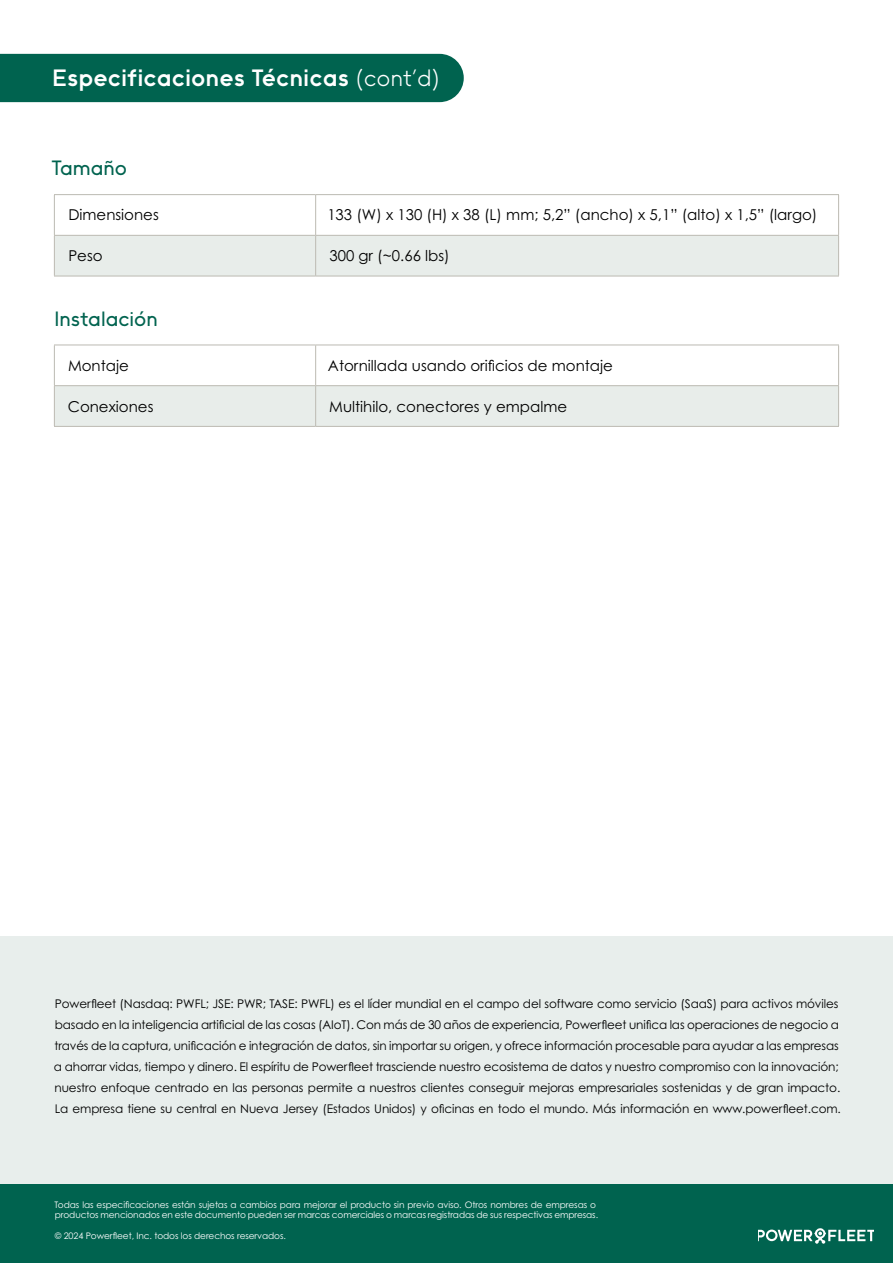
<style>
.page{position:relative;width:893px;height:1263px;background:#fff}
.page>*{position:absolute;margin:0;border:0;box-sizing:border-box;transform-origin:0 0}
.t1{font:700 24px "II Vorkurs";color:#fff}
.t2{font:500 21px "II Vorkurs";color:#00634f}
.t3{font:15px "Century Gothic Pro";color:#000}
.t4{font:12px/21px "Century Gothic Pro";letter-spacing:-.01em;color:#000}
.t5{font:9px/10.5px "Century Gothic Pro";letter-spacing:-.01em;color:#fff}
.s1{font-weight:300}
</style>
<div class="page">
<div style="left:0;top:1183px;width:893px;height:80px;background:#00634f"></div>
<div style="left:0;top:936px;width:893px;height:247px;background:#e8eeec"></div>
<svg style="left:758px;top:1228px;width:116px;height:16px"></svg>
<svg style="left:55px;top:346px;width:783px;height:80px"></svg>
<hr style="left:54px;top:345px;width:262px;height:1px;background:#bcbab2">
<hr style="left:54px;top:345px;width:1px;height:40px;background:#bcbab2">
<hr style="left:316px;top:345px;width:523px;height:1px;background:#bcbab2">
<hr style="left:315px;top:345px;width:1px;height:40px;background:#bcbab2">
<hr style="left:838px;top:345px;width:1px;height:40px;background:#bcbab2">
<hr style="left:54px;top:385px;width:262px;height:1px;background:#bcbab2">
<hr style="left:54px;top:386px;width:1px;height:40px;background:#bcbab2">
<hr style="left:316px;top:385px;width:523px;height:1px;background:#bcbab2">
<hr style="left:315px;top:386px;width:1px;height:40px;background:#bcbab2">
<hr style="left:838px;top:386px;width:1px;height:40px;background:#bcbab2">
<hr style="left:54px;top:426px;width:262px;height:1px;background:#bcbab2">
<hr style="left:316px;top:426px;width:523px;height:1px;background:#bcbab2">
<svg style="left:55px;top:195px;width:783px;height:81px"></svg>
<hr style="left:54px;top:194px;width:262px;height:1px;background:#bcbab2">
<hr style="left:54px;top:195px;width:1px;height:40px;background:#bcbab2">
<hr style="left:316px;top:194px;width:523px;height:1px;background:#bcbab2">
<hr style="left:315px;top:195px;width:1px;height:40px;background:#bcbab2">
<hr style="left:838px;top:195px;width:1px;height:40px;background:#bcbab2">
<hr style="left:54px;top:235px;width:262px;height:1px;background:#bcbab2">
<hr style="left:54px;top:236px;width:1px;height:40px;background:#bcbab2">
<hr style="left:316px;top:235px;width:523px;height:1px;background:#bcbab2">
<hr style="left:315px;top:236px;width:1px;height:40px;background:#bcbab2">
<hr style="left:838px;top:236px;width:1px;height:40px;background:#bcbab2">
<hr style="left:54px;top:276px;width:262px;height:1px;background:#bcbab2">
<hr style="left:316px;top:276px;width:523px;height:1px;background:#bcbab2">
<div style="left:0;top:54px;width:464px;height:48px;background:#00634f"></div>
<h1 class="t1" style="left:52px;top:64px;width:389px">Especificaciones Técnicas <span class="s1">(cont’d)</span></h1>
<h2 class="t2" style="left:52px;top:156px;width:77px">Tamaño</h2>
<p class="t3" style="left:68px;top:206px;width:92px">Dimensiones</p>
<p class="t3" style="left:327px;top:206px;width:492px">133 (W) x 130 (H) x 38 (L) mm; 5,2” (ancho) x 5,1” (alto) x 1,5” (largo)</p>
<p class="t3" style="left:68px;top:247px;width:36px">Peso</p>
<p class="t3" style="left:329px;top:247px;width:122px">300 gr (~0.66 lbs)</p>
<h2 class="t2" style="left:54px;top:306px;width:105px">Instalación</h2>
<p class="t3" style="left:68px;top:356px;width:62px">Montaje</p>
<p class="t3" style="left:328px;top:356px;width:286px">Atornillada usando orificios de montaje</p>
<p class="t3" style="left:68px;top:397px;width:87px">Conexiones</p>
<p class="t3" style="left:329px;top:397px;width:239px">Multihilo, conectores y empalme</p>
<p class="t4" style="left:54px;top:993px;width:788px">Powerfleet (Nasdaq: PWFL; JSE: PWR; TASE: PWFL) es el líder mundial en el campo del software como servicio (SaaS) para activos móviles basado en la inteligencia artificial de las cosas (AIoT). Con más de 30 años de experiencia, Powerfleet unifica las operaciones de negocio a través de la captura, unificación e integración de datos, sin importar su origen, y ofrece información procesable para ayudar a las empresas a ahorrar vidas, tiempo y dinero. El espíritu de Powerfleet trasciende nuestro ecosistema de datos y nuestro compromiso con la innovación; nuestro enfoque centrado en las personas permite a nuestros clientes conseguir mejoras empresariales sostenidas y de gran impacto.<br>La empresa tiene su central en Nueva Jersey (Estados Unidos) y oficinas en todo el mundo. Más información en www.powerfleet.com.</p>
<p class="t5" style="left:55px;top:1199px;width:545px">Todas las especificaciones están sujetas a cambios para mejorar el producto sin previo aviso. Otros nombres de empresas o productos mencionados en este documento pueden ser marcas comerciales o marcas registradas de sus respectivas empresas.</p>
<p class="t5" style="left:55px;top:1230px;width:233px">© 2024 Powerfleet, Inc. todos los derechos reservados.</p>
</div>
